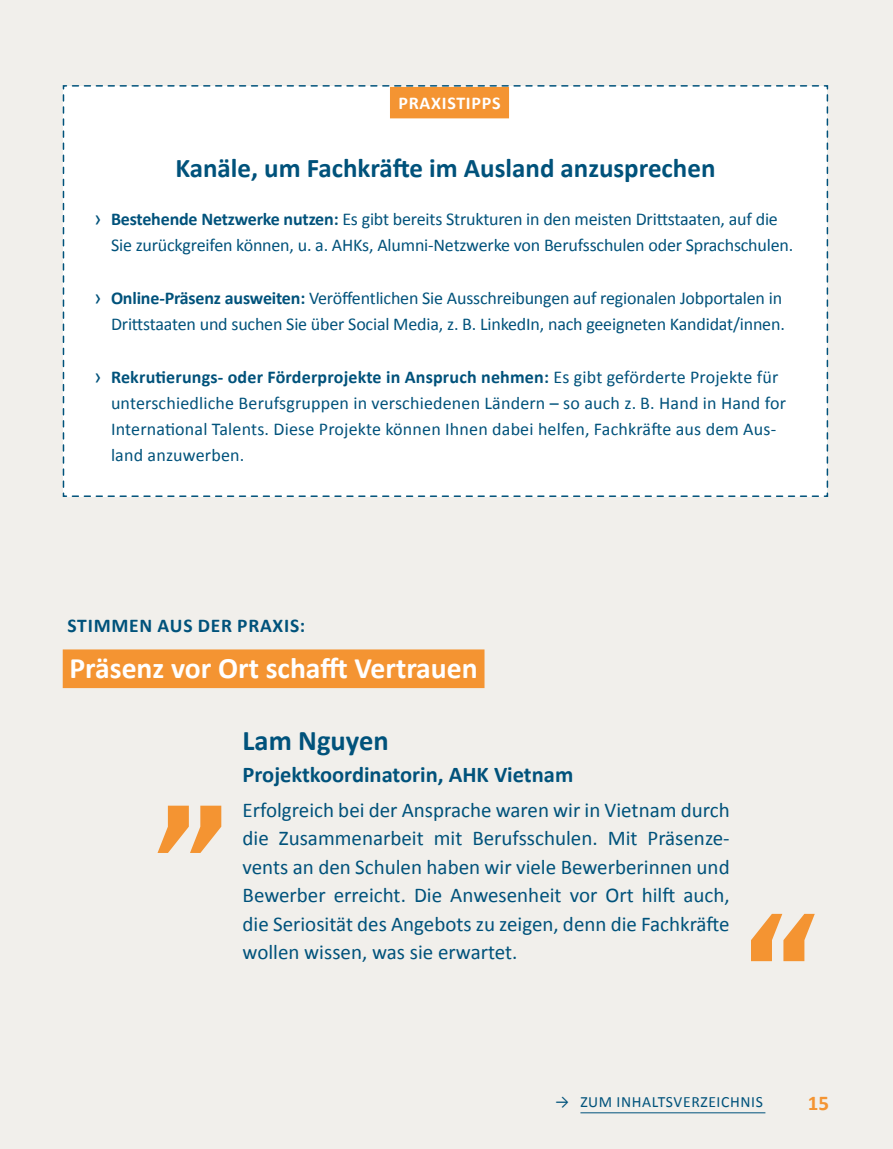
<style>
.page{position:relative;width:893px;height:1149px;background:#fff}
.page>*{position:absolute;margin:0;border:0;box-sizing:border-box;transform-origin:0 0}
.t1{font:700 29.7px "Calibri";color:#fff}
.t2{font:700 28.5px "Calibri";color:#00527b}
.t3{font:700 27px "Calibri";color:#00527b}
.t4{font:700 22.5px "Calibri";color:#00527b}
.t5{font:21px/28.5px "Calibri";color:#00527b;text-align:justify}
.t6{font:700 21px "Calibri";color:#f49432}
.t7{font:700 19.5px "Calibri";letter-spacing:.04em;color:#00527b}
.t8{font:18px/26.2px "Calibri";letter-spacing:-.01em;color:#00527b}
.t9{font:18px/26.2px "Calibri";letter-spacing:.01em;color:#00527b}
.t10{font:700 18px "Calibri";letter-spacing:.04em;color:#fff}
.t11{font:15.6px "Calibri";letter-spacing:.04em;color:#00527b}
.s1{font-size:22.5px}
.s2{font-weight:700}
</style>
<div class="page">
<div style="left:0;top:0;width:893px;height:1148px;background:#f1efeb"></div>
<hr style="left:580px;top:1112px;width:185px;height:1px;background:#00527b">
<div style="left:62px;top:85px;width:767px;height:412px;background:#fff"></div>
<div style="left:63px;top:649px;width:421px;height:39px;background:#f49432"></div>
<svg style="left:158px;top:805px;width:63px;height:47px"></svg>
<svg style="left:751px;top:913px;width:64px;height:47px"></svg>
<p class="t10" style="left:398px;top:91px;width:104px">PRAXISTIPPS</p>
<h3 class="t3" style="left:175px;top:151px;width:542px">Kanäle, um Fachkräfte im Ausland anzusprechen</h3>
<p class="t8" style="left:111px;top:206px;width:684px;text-indent:-17px"><span class="s1">ͧ</span> <span class="s2">Bestehende Netzwerke nutzen:</span> Es gibt bereits Strukturen in den meisten Drittstaaten, auf die<br>Sie zurückgreifen können, u. a. AHKs, Alumni-Netzwerke von Berufsschulen oder Sprachschulen.</p>
<p class="t8" style="left:94px;top:285px;width:692px;text-align:right"><span class="s1">ͧ</span> <span class="s2">Online-Präsenz ausweiten:</span> Veröffentlichen Sie Ausschreibungen auf regionalen Jobportalen in<br>Drittstaaten und suchen Sie über Social Media, z. B. LinkedIn, nach geeigneten Kandidat/innen.</p>
<p class="t9" style="left:111px;top:363px;width:676px;text-indent:-17px"><span class="s1">ͧ</span> <span class="s2">Rekrutierungs- oder Förderprojekte in Anspruch nehmen:</span> Es gibt geförderte Projekte für unterschiedliche Berufsgruppen in verschiedenen Ländern – so auch z. B. Hand in Hand for International Talents. Diese Projekte können Ihnen dabei helfen, Fachkräfte aus dem Aus&shy;land anzuwerben.</p>
<p class="t7" style="left:68px;top:612px;width:239px">STIMMEN AUS DER PRAXIS:</p>
<h1 class="t1" style="left:69px;top:648px;width:410px">Präsenz vor Ort schafft Vertrauen</h1>
<h2 class="t2" style="left:243px;top:722px;width:148px">Lam Nguyen</h2>
<p class="t4" style="left:243px;top:759px;width:332px">Projektkoordinatorin, AHK Vietnam</p>
<p class="t5" style="left:243px;top:795px;width:489px">Erfolgreich bei der Ansprache waren wir in Vietnam durch die Zusammenarbeit mit Berufsschulen. Mit Präsenze&shy;vents an den Schulen haben wir viele Bewerberinnen und Bewerber erreicht. Die Anwesenheit vor Ort hilft auch, die Seriosität des Angebots zu zeigen, denn die Fachkräfte wollen wissen, was sie erwartet.</p>
<p class="t11" style="left:555px;top:1091px;width:209px">→ ZUM INHALTSVERZEICHNIS</p>
<p class="t6" style="left:808px;top:1088px;width:23px">15</p>
</div>
